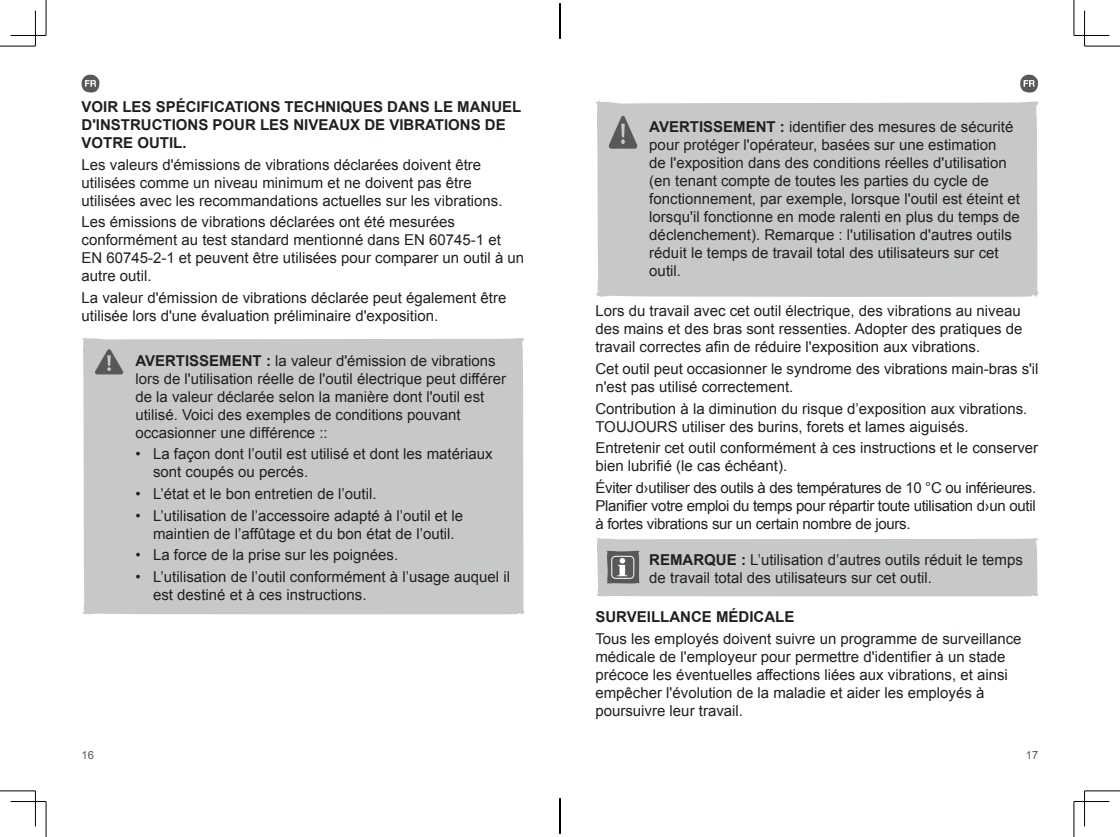
<style>
.page{position:relative;width:1120px;height:837px;background:#fff}
.page>*{position:absolute;margin:0;border:0;box-sizing:border-box;transform-origin:0 0}
.t1{font:15px/18px "Arial";color:#231f20}
.t2{font:700 15px/18px "Arial";color:#231f20}
.t3{font:11.25px "Arial";color:#57585a}
.s1{font-weight:700}
</style>
<div class="page">
<svg style="left:81px;top:75px;width:18px;height:18px"></svg>
<svg style="left:1020px;top:75px;width:18px;height:18px"></svg>
<div style="left:82px;top:337px;width:443px;height:277px;background:#c7c8ca"></div>
<svg style="left:94px;top:349px;width:30px;height:25px"></svg>
<div style="left:595px;top:99px;width:444px;height:198px;background:#c7c8ca"></div>
<svg style="left:608px;top:115px;width:30px;height:34px"></svg>
<svg style="left:596px;top:537px;width:443px;height:59px;background:#c6c7c8"></svg>
<hr style="left:0;top:46px;width:35px;height:1px;background:#000">
<hr style="left:1084px;top:46px;width:36px;height:1px;background:#000">
<hr style="left:0;top:790px;width:35px;height:1px;background:#000">
<hr style="left:1084px;top:790px;width:36px;height:1px;background:#000">
<hr style="left:46px;top:0;width:1px;height:35px;background:#000">
<hr style="left:46px;top:801px;width:1px;height:35px;background:#000">
<hr style="left:1073px;top:0;width:1px;height:35px;background:#000">
<hr style="left:1073px;top:801px;width:1px;height:35px;background:#000">
<hr style="left:11px;top:35px;width:35px;height:1px;background:#000">
<hr style="left:1074px;top:35px;width:35px;height:1px;background:#000">
<hr style="left:11px;top:801px;width:35px;height:1px;background:#000">
<hr style="left:1074px;top:801px;width:35px;height:1px;background:#000">
<hr style="left:35px;top:11px;width:1px;height:35px;background:#000">
<hr style="left:35px;top:790px;width:1px;height:36px;background:#000">
<hr style="left:1084px;top:11px;width:1px;height:35px;background:#000">
<hr style="left:1084px;top:790px;width:1px;height:36px;background:#000">
<hr style="left:560px;top:3px;width:1px;height:36px;background:#000">
<hr style="left:560px;top:798px;width:1px;height:35px;background:#000">
<p class="t2" style="left:81px;top:98px;width:441px">VOIR LES SPÉCIFICATIONS TECHNIQUES DANS LE MANUEL<br>D'INSTRUCTIONS POUR LES NIVEAUX DE VIBRATIONS DE<br>VOTRE OUTIL.</p>
<p class="t1" style="left:81px;top:156px;width:422px">Les valeurs d'émissions de vibrations déclarées doivent être utilisées comme un niveau minimum et ne doivent pas être utilisées avec les recommandations actuelles sur les vibrations.</p>
<p class="t1" style="left:81px;top:213px;width:444px">Les émissions de vibrations déclarées ont été mesurées conformément au test standard mentionné dans EN 60745-1 et EN 60745-2-1 et peuvent être utilisées pour comparer un outil à un autre outil.</p>
<p class="t1" style="left:81px;top:289px;width:426px">La valeur d'émission de vibrations déclarée peut également être utilisée lors d'une évaluation préliminaire d'exposition.</p>
<p class="t1" style="left:135px;top:351px;width:372px"><span class="s1">AVERTISSEMENT :</span> la valeur d'émission de vibrations lors de l'utilisation réelle de l'outil électrique peut différer de la valeur déclarée selon la manière dont l'outil est utilisé. Voici des exemples de conditions pouvant occasionner une différence ::</p>
<p class="t1" style="left:153px;top:445px;width:341px;text-indent:-18px">• La façon dont l’outil est utilisé et dont les matériaux sont coupés ou percés.</p>
<p class="t1" style="left:135px;top:484px;width:243px">• L’état et le bon entretien de l’outil.</p>
<p class="t1" style="left:153px;top:506px;width:312px;text-indent:-18px">• L’utilisation de l’accessoire adapté à l’outil et le maintien de l’affûtage et du bon état de l’outil.</p>
<p class="t1" style="left:135px;top:545px;width:264px">• La force de la prise sur les poignées.</p>
<p class="t1" style="left:153px;top:567px;width:358px;text-indent:-18px">• L’utilisation de l’outil conformément à l’usage auquel il est destiné et à ces instructions.</p>
<p class="t1" style="left:649px;top:118px;width:372px"><span class="s1">AVERTISSEMENT :</span> identifier des mesures de sécurité pour protéger l'opérateur, basées sur une estimation<br>de l'exposition dans des conditions réelles d'utilisation (en tenant compte de toutes les parties du cycle de fonctionnement, par exemple, lorsque l'outil est éteint et lorsqu'il fonctionne en mode ralenti en plus du temps de déclenchement). Remarque : l'utilisation d'autres outils réduit le temps de travail total des utilisateurs sur cet outil.</p>
<p class="t1" style="left:595px;top:302px;width:428px;text-align:justify">Lors du travail avec cet outil électrique, des vibrations au niveau des mains et des bras sont ressenties. Adopter des pratiques de travail correctes afin de réduire l'exposition aux vibrations.</p>
<p class="t1" style="left:595px;top:360px;width:444px">Cet outil peut occasionner le syndrome des vibrations main-bras s'il n'est pas utilisé correctement.</p>
<p class="t1" style="left:595px;top:399px;width:433px">Contribution à la diminution du risque d’exposition aux vibrations.<br>TOUJOURS utiliser des burins, forets et lames aiguisés.</p>
<p class="t1" style="left:595px;top:439px;width:444px">Entretenir cet outil conformément à ces instructions et le conserver bien lubrifié (le cas échéant).</p>
<p class="t1" style="left:595px;top:478px;width:442px;text-align:justify">Éviter d›utiliser des outils à des températures de 10 °C ou inférieures.<br>Planifier votre emploi du temps pour répartir toute utilisation d›un outil à fortes vibrations sur un certain nombre de jours.</p>
<p class="t1" style="left:649px;top:550px;width:375px"><span class="s1">REMARQUE :</span> L’utilisation d’autres outils réduit le temps de travail total des utilisateurs sur cet outil.</p>
<p class="t2" style="left:595px;top:608px;width:200px">SURVEILLANCE MÉDICALE</p>
<p class="t1" style="left:595px;top:629px;width:427px">Tous les employés doivent suivre un programme de surveillance médicale de l'employeur pour permettre d'identifier à un stade précoce les éventuelles affections liées aux vibrations, et ainsi empêcher l'évolution de la maladie et aider les employés à poursuivre leur travail.</p>
<p class="t3" style="left:81px;top:747px;width:14px">16</p>
<p class="t3" style="left:1026px;top:747px;width:14px">17</p>
</div>
